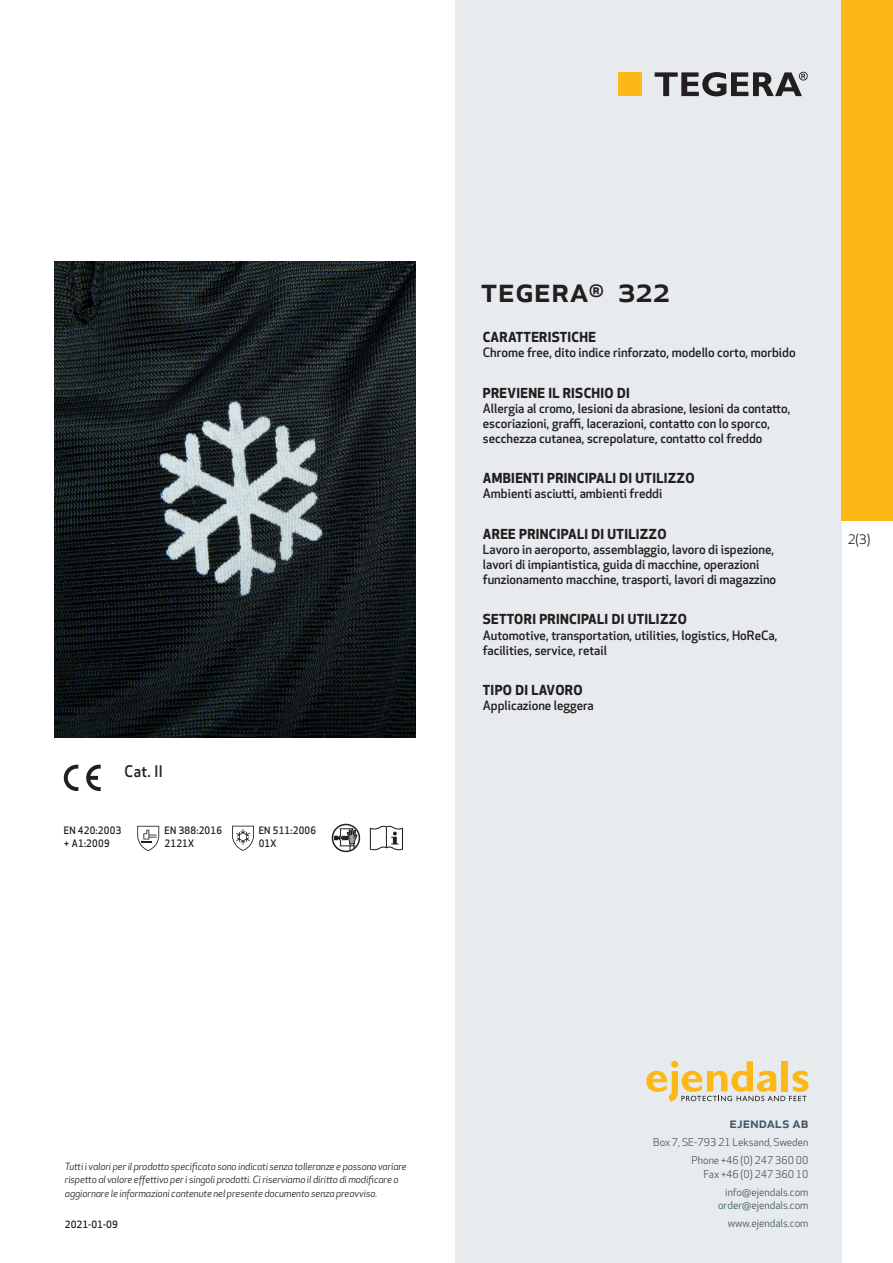
<style>
.page{position:relative;width:893px;height:1263px;background:#fff}
.page>*{position:absolute;margin:0;border:0;box-sizing:border-box;transform-origin:0 0}
.prodname{font:500 34.5px "Apex New";color:#231f20}
.Artikel{font:500 15.6px "Apex New";color:#231f20;scale:.95 1}
.t1{font:500 15px "Apex New";color:#405968}
.Funktion_body{font:700 13.5px "Apex New";letter-spacing:.025em;color:#231f20}
.t2{font:12.75px "Apex New";color:#231f20}
.Funktion_body-2{font:500 12.6px/15px "Apex New";color:#231f20}
.t3{font:10.5px/18px "Apex New";color:#405968;text-align:right}
.Artikel-2{font:500 10.05px/13.2px "Apex New";letter-spacing:.025em;color:#231f20;scale:.95 1}
.t4{font:italic 9.75px/13.5px "Apex New";letter-spacing:-.01em;color:#231f20}
.Sidfot_datum{font:500 9.75px "Apex New";color:#231f20}
</style>
<div class="page">
<div style="left:455px;top:0;width:387px;height:1263px;background:#e8ebee"></div>
<svg style="left:646px;top:1061px;width:162px;height:40px"></svg>
<div style="left:842px;top:0;width:51px;height:520px;background:#fcb814"></div>
<div style="left:618px;top:72px;width:24px;height:24px;background:#fcb814"></div>
<svg style="left:655px;top:72px;width:153px;height:24px"></svg>
<svg style="left:86px;top:765px;width:15px;height:26px"></svg>
<svg style="left:64px;top:765px;width:14px;height:26px"></svg>
<svg style="left:137px;top:826px;width:22px;height:25px"></svg>
<svg style="left:232px;top:826px;width:22px;height:25px"></svg>
<svg style="left:335px;top:824px;width:22px;height:26px"></svg>
<div style="left:332px;top:824px;width:28px;height:28px;border:1px solid #231f20;border-radius:50%"></div>
<svg style="left:370px;top:826px;width:33px;height:24px"></svg>
<img style="left:54px;top:261px;width:361px;height:477px">
<p class="Artikel" style="left:125px;top:761px;width:42px">Cat. II</p>
<p class="Artikel-2" style="left:64px;top:823px;width:62px">EN 420:2003 + A1:2009</p>
<p class="Artikel-2" style="left:165px;top:823px;width:62px">EN 388:2016<br>2121X</p>
<p class="Artikel-2" style="left:259px;top:823px;width:62px">EN 511:2006<br>01X</p>
<p class="prodname" style="left:480px;top:266px;width:191px">TEGERA<sup>®</sup> 322</p>
<p class="Funktion_body" style="left:483px;top:327px;width:115px">CARATTERISTICHE</p>
<p class="Funktion_body-2" style="left:483px;top:345px;width:314px">Chrome free, dito indice rinforzato, modello corto, morbido</p>
<p class="Funktion_body" style="left:483px;top:383px;width:149px">PREVIENE IL RISCHIO DI</p>
<p class="Funktion_body-2" style="left:483px;top:400px;width:309px">Allergia al cromo, lesioni da abrasione, lesioni da contatto, escoriazioni, graffi, lacerazioni, contatto con lo sporco, secchezza cutanea, screpolature, contatto col freddo</p>
<p class="Funktion_body" style="left:483px;top:468px;width:213px">AMBIENTI PRINCIPALI DI UTILIZZO</p>
<p class="Funktion_body-2" style="left:483px;top:486px;width:181px">Ambienti asciutti, ambienti freddi</p>
<p class="Funktion_body" style="left:483px;top:524px;width:185px">AREE PRINCIPALI DI UTILIZZO</p>
<p class="Funktion_body-2" style="left:483px;top:541px;width:295px">Lavoro in aeroporto, assemblaggio, lavoro di ispezione, lavori di impiantistica, guida di macchine, operazioni funzionamento macchine, trasporti, lavori di magazzino</p>
<p class="Funktion_body" style="left:483px;top:610px;width:205px">SETTORI PRINCIPALI DI UTILIZZO</p>
<p class="Funktion_body-2" style="left:483px;top:627px;width:296px">Automotive, transportation, utilities, logistics, HoReCa, facilities, service, retail</p>
<p class="Funktion_body" style="left:483px;top:680px;width:101px">TIPO DI LAVORO</p>
<p class="Funktion_body-2" style="left:483px;top:698px;width:112px">Applicazione leggera</p>
<p class="t2" style="left:848px;top:531px;width:24px">2(3)</p>
<p class="t4" style="left:65px;top:1159px;width:343px">Tutti i valori per il prodotto specificato sono indicati senza tolleranze e possono variare rispetto al valore effettivo per i singoli prodotti. Ci riserviamo il diritto di modificare o aggiornare le informazioni contenute nel presente documento senza preavviso.</p>
<p class="Sidfot_datum" style="left:65px;top:1218px;width:54px">2021-01-09</p>
<p class="t1" style="left:729px;top:1113px;width:80px">ejendals ab</p>
<p class="t3" style="left:653px;top:1133px;width:157px">Box 7, SE-793 21 Leksand, Sweden<br>Phone +46 (0) 247 360 00</p>
<p class="t3" style="left:703px;top:1165px;width:107px">Fax +46 (0) 247 360 10 info@ejendals.com</p>
<p class="t3" style="left:718px;top:1196px;width:92px">order@ejendals.com</p>
<p class="t3" style="left:728px;top:1215px;width:82px">www.ejendals.com</p>
</div>
